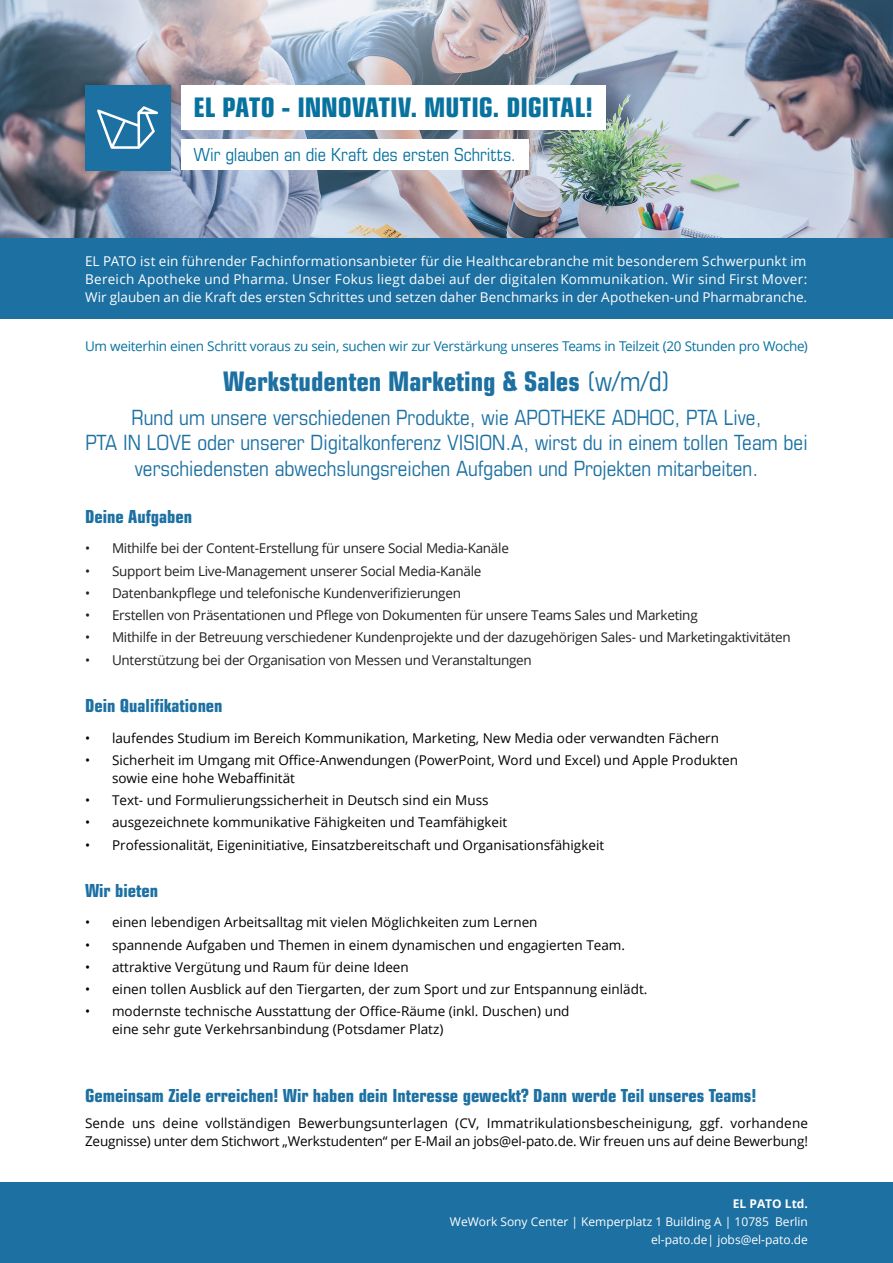
<style>
.page{position:relative;width:893px;height:1263px;background:#fff}
.page>*{position:absolute;margin:0;border:0;box-sizing:border-box;transform-origin:0 0}
.t1{font:700 condensed 27px "Eurostile LT Std";color:#1c70a2}
.t2{font:700 condensed 27px "Eurostile LT Std";letter-spacing:-.005em;color:#08729f}
.t3{font:condensed 21px/25.2px "Eurostile LT Std";color:#1c70a2;text-align:center}
.t4{font:700 condensed 18px "Eurostile LT Std";color:#1c70a2}
.t5{font:condensed 18px "Eurostile LT Std";color:#08729f}
.t6{font:13.5px/18px "Open Sans";color:#000}
.t7{font:13.5px "Open Sans";letter-spacing:-.02em;color:#231f20}
.t8{font:13.5px/18px "Open Sans";color:#fff;text-align:justify}
.t9{font:13.5px "Open Sans";letter-spacing:-.025em;color:#08729f}
.t10{font:12px/18px "Open Sans";color:#fff;text-align:right}
.t11{font:700 12px "Open Sans";color:#fff}
.s1{font-weight:400}
</style>
<div class="page">
<div style="left:0;top:1182px;width:893px;height:81px;background:#1c70a2"></div>
<img style="left:0;top:0;width:893px;height:238px">
<div style="left:0;top:238px;width:893px;height:81px;background:#1c70a2"></div>
<div style="left:181px;top:139px;width:348px;height:31px;background:#fff"></div>
<div style="left:181px;top:85px;width:425px;height:44px;background:#fff"></div>
<img style="left:77px;top:77px;width:101px;height:101px">
<div style="left:85px;top:85px;width:85px;height:85px;background:#1c70a2"></div>
<svg style="left:97px;top:106px;width:61px;height:43px"></svg>
<h1 class="t2" style="left:193px;top:91px;width:401px">EL PATO - INNOVATIV. MUTIG. DIGITAL!</h1>
<h3 class="t5" style="left:193px;top:144px;width:324px">Wir glauben an die Kraft des ersten Schritts.</h3>
<p class="t8" style="left:85px;top:251px;width:724px">EL PATO ist ein führender Fachinformationsanbieter für die Healthcarebranche mit besonderem Schwerpunkt im Bereich Apotheke und Pharma. Unser Fokus liegt dabei auf der digitalen Kommunikation. Wir sind First Mover:<br>Wir glauben an die Kraft des ersten Schrittes und setzen daher Benchmarks in der Apotheken-und Pharmabranche.</p>
<p class="t9" style="left:85px;top:336px;width:724px">Um weiterhin einen Schritt voraus zu sein, suchen wir zur Verstärkung unseres Teams in Teilzeit (20 Stunden pro Woche)</p>
<h1 class="t1" style="left:223px;top:365px;width:448px">Werkstudenten Marketing &amp; Sales <span class="s1">(w/m/d)</span></h1>
<h2 class="t3" style="left:85px;top:405px;width:724px">Rund um unsere verschiedenen Produkte, wie APOTHEKE ADHOC, PTA Live,<br>PTA IN LOVE oder unserer Digitalkonferenz VISION.A, wirst du in einem tollen Team bei verschiedensten abwechslungsreichen Aufgaben und Projekten mitarbeiten.</h2>
<h3 class="t4" style="left:85px;top:505px;width:109px">Deine Aufgaben</h3>
<p class="t7" style="left:85px;top:539px;width:425px">• Mithilfe bei der Content-Erstellung für unsere Social Media-Kanäle</p>
<p class="t7" style="left:85px;top:561px;width:398px">• Support beim Live-Management unserer Social Media-Kanäle</p>
<p class="t7" style="left:85px;top:584px;width:377px">• Datenbankpflege und telefonische Kundenverifizierungen</p>
<p class="t7" style="left:85px;top:606px;width:614px">• Erstellen von Präsentationen und Pflege von Dokumenten für unsere Teams Sales und Marketing</p>
<p class="t7" style="left:85px;top:628px;width:707px">• Mithilfe in der Betreuung verschiedener Kundenprojekte und der dazugehörigen Sales- und Marketingaktivitäten</p>
<p class="t7" style="left:85px;top:650px;width:448px">• Unterstützung bei der Organisation von Messen und Veranstaltungen</p>
<h3 class="t4" style="left:85px;top:694px;width:139px">Dein Qualifikationen</h3>
<p class="t6" style="left:85px;top:728px;width:635px">• laufendes Studium im Bereich Kommunikation, Marketing, New Media oder verwandten Fächern</p>
<p class="t6" style="left:112px;top:750px;width:627px;text-indent:-27px">• Sicherheit im Umgang mit Office-Anwendungen (PowerPoint, Word und Excel) und Apple Produkten sowie eine hohe Webaffinität</p>
<p class="t6" style="left:85px;top:791px;width:405px">• Text- und Formulierungssicherheit in Deutsch sind ein Muss</p>
<p class="t6" style="left:85px;top:813px;width:424px">• ausgezeichnete kommunikative Fähigkeiten und Teamfähigkeit</p>
<p class="t6" style="left:85px;top:835px;width:521px">• Professionalität, Eigeninitiative, Einsatzbereitschaft und Organisationsfähigkeit</p>
<h3 class="t4" style="left:85px;top:879px;width:74px">Wir bieten</h3>
<p class="t6" style="left:85px;top:913px;width:454px">• einen lebendigen Arbeitsalltag mit vielen Möglichkeiten zum Lernen</p>
<p class="t6" style="left:85px;top:935px;width:541px">• spannende Aufgaben und Themen in einem dynamischen und engagierten Team.</p>
<p class="t6" style="left:85px;top:958px;width:325px">• attraktive Vergütung und Raum für deine Ideen</p>
<p class="t6" style="left:85px;top:980px;width:564px">• einen tollen Ausblick auf den Tiergarten, der zum Sport und zur Entspannung einlädt.</p>
<p class="t6" style="left:112px;top:1002px;width:459px;text-indent:-27px">• modernste technische Ausstattung der Office-Räume (inkl. Duschen) und eine sehr gute Verkehrsanbindung (Potsdamer Platz)</p>
<h3 class="t4" style="left:85px;top:1084px;width:673px">Gemeinsam Ziele erreichen! Wir haben dein Interesse geweckt? Dann werde Teil unseres Teams!</h3>
<p class="t6" style="left:85px;top:1114px;width:724px">Sende uns deine vollständigen Bewerbungsunterlagen (CV, Immatrikulationsbescheinigung, ggf. vorhandene<br>Zeugnisse) unter dem Stichwort „Werkstudenten“ per E-Mail an jobs@el-pato.de. Wir freuen uns auf deine Bewerbung!</p>
<p class="t11" style="left:733px;top:1195px;width:77px">EL PATO Ltd.</p>
<p class="t10" style="left:450px;top:1212px;width:360px">WeWork Sony Center | Kemperplatz 1 Building A | 10785 Berlin el-pato.de| jobs@el-pato.de</p>
</div>
